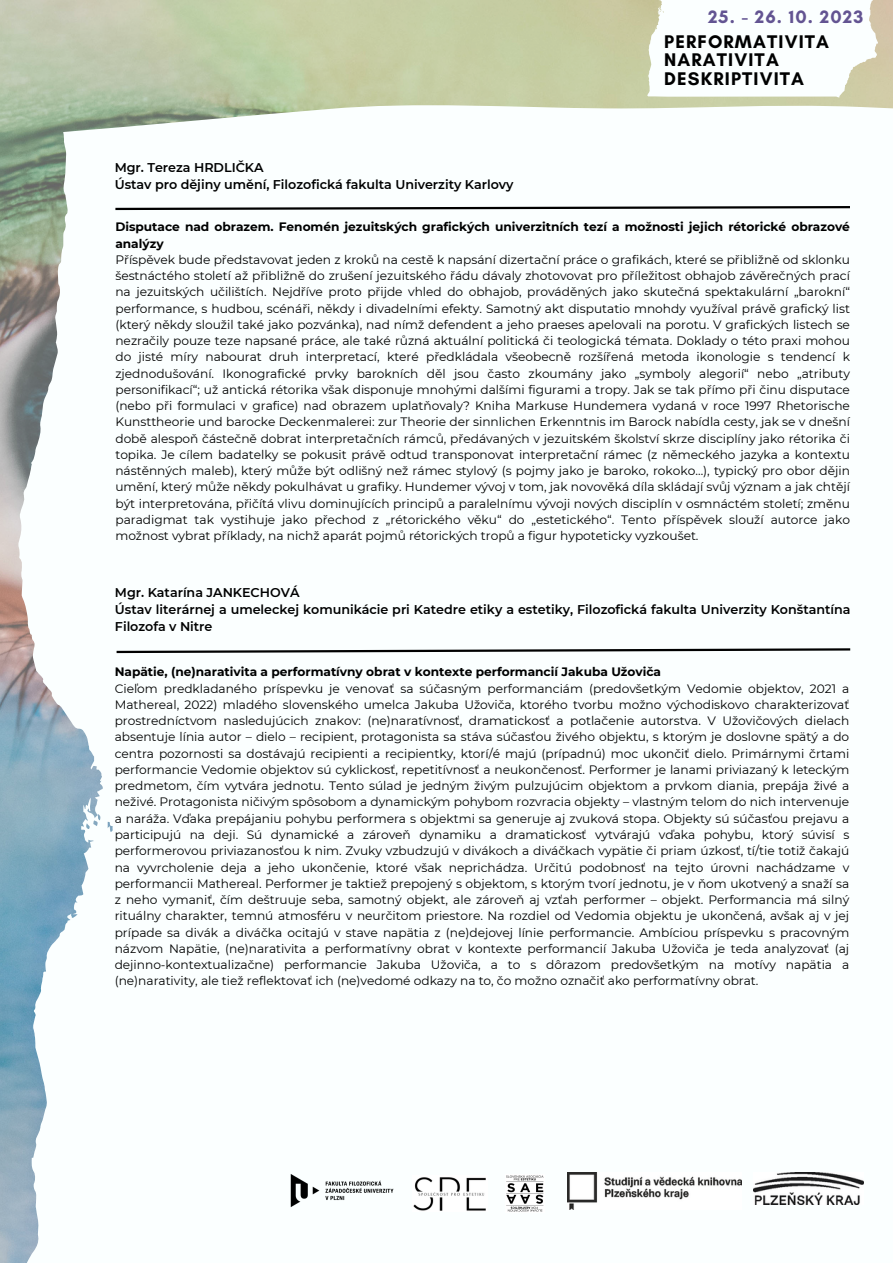
<style>
.page{position:relative;width:893px;height:1264px;background:#fff}
.page>*{position:absolute;margin:0;border:0;box-sizing:border-box;transform-origin:0 0}
.t1{font:700 18.6px/18.6px "Glacial Indifference";letter-spacing:.06em;color:#000}
.t2{font:700 18.3px "Glacial Indifference";letter-spacing:.06em;color:#635492}
.t3{font:600 12.75px/17px "Montserrat";color:#000}
.t4{font:12.15px/16.2px "Montserrat";color:#000;text-align:justify}
.t5{font:700 12.15px/16.2px "Montserrat";color:#000}
</style>
<div class="page">
<img style="left:0;top:0;width:892px;height:1262px">
<svg style="left:839px;top:0;width:39px;height:98px"></svg>
<svg style="left:114px;top:647px;width:738px;height:7px"></svg>
<svg style="left:113px;top:205px;width:739px;height:6px"></svg>
<img style="left:272px;top:1154px;width:140px;height:72px">
<img style="left:506px;top:1174px;width:38px;height:38px">
<img style="left:412px;top:1175px;width:75px;height:36px">
<img style="left:568px;top:1172px;width:173px;height:37px">
<img style="left:753px;top:1172px;width:110px;height:32px">
<p class="t2" style="left:708px;top:6px;width:157px">25. - 26. 10. 2023</p>
<p class="t3" style="left:115px;top:158px;width:150px">Mgr. Tereza HRDLIČKA</p>
<p class="t3" style="left:115px;top:175px;width:400px">Ústav pro dějiny umění, Filozofická fakulta Univerzity Karlovy</p>
<p class="t1" style="left:664px;top:32px;width:166px">PERFORMATIVITA</p>
<p class="t1" style="left:664px;top:50px;width:141px">NARATIVITA<br>DESKRIPTIVITA</p>
<p class="t5" style="left:115px;top:219px;width:736px">Disputace nad obrazem. Fenomén jezuitských grafických univerzitních tezí a možnosti jejich rétorické obrazové analýzy</p>
<p class="t4" style="left:115px;top:251px;width:736px">Příspěvek bude představovat jeden z kroků na cestě k napsání dizertační práce o grafikách, které se přibližně od sklonku šestnáctého století až přibližně do zrušení jezuitského řádu dávaly zhotovovat pro příležitost obhajob závěrečných prací na jezuitských učilištích. Nejdříve proto přijde vhled do obhajob, prováděných jako skutečná spektakulární „barokní“ performance, s hudbou, scénáři, někdy i divadelními efekty. Samotný akt disputatio mnohdy využíval právě grafický list (který někdy sloužil také jako pozvánka), nad nímž defendent a jeho praeses apelovali na porotu. V grafických listech se nezračily pouze teze napsané práce, ale také různá aktuální politická či teologická témata. Doklady o této praxi mohou do jisté míry nabourat druh interpretací, které předkládala všeobecně rozšířená metoda ikonologie s tendencí k zjednodušování. Ikonografické prvky barokních děl jsou často zkoumány jako „symboly alegorií“ nebo „atributy personifikací“; už antická rétorika však disponuje mnohými dalšími figurami a tropy. Jak se tak přímo při činu disputace (nebo při formulaci v grafice) nad obrazem uplatňovaly? Kniha Markuse Hundemera vydaná v roce 1997 Rhetorische Kunsttheorie und barocke Deckenmalerei: zur Theorie der sinnlichen Erkenntnis im Barock nabídla cesty, jak se v dnešní době alespoň částečně dobrat interpretačních rámců, předávaných v jezuitském školství skrze disciplíny jako rétorika či topika. Je cílem badatelky se pokusit právě odtud transponovat interpretační rámec (z německého jazyka a kontextu nástěnných maleb), který může být odlišný než rámec stylový (s pojmy jako je baroko, rokoko…), typický pro obor dějin umění, který může někdy pokulhávat u grafiky. Hundemer vývoj v tom, jak novověká díla skládají svůj význam a jak chtějí být interpretována, přičítá vlivu dominujících principů a paralelnímu vývoji nových disciplín v osmnáctém století; změnu paradigmat tak vystihuje jako přechod z „rétorického věku“ do „estetického“. Tento příspěvek slouží autorce jako možnost vybrat příklady, na nichž aparát pojmů rétorických tropů a figur hypoteticky vyzkoušet.</p>
<p class="t3" style="left:115px;top:584px;width:186px">Mgr. Katarína JANKECHOVÁ</p>
<p class="t3" style="left:115px;top:600px;width:737px">Ústav literárnej a umeleckej komunikácie pri Katedre etiky a estetiky, Filozofická fakulta Univerzity Konštantína<br>Filozofa v Nitre</p>
<p class="t5" style="left:115px;top:664px;width:548px">Napätie, (ne)narativita a performatívny obrat v kontexte performancií Jakuba Užoviča</p>
<p class="t4" style="left:115px;top:680px;width:736px">Cieľom predkladaného príspevku je venovať sa súčasným performanciám (predovšetkým Vedomie objektov, 2021 a Mathereal, 2022) mladého slovenského umelca Jakuba Užoviča, ktorého tvorbu možno východiskovo charakterizovať prostredníctvom nasledujúcich znakov: (ne)naratívnosť, dramatickosť a potlačenie autorstva. V Užovičových dielach absentuje línia autor – dielo – recipient, protagonista sa stáva súčasťou živého objektu, s ktorým je doslovne spätý a do centra pozornosti sa dostávajú recipienti a recipientky, ktorí/é majú (prípadnú) moc ukončiť dielo. Primárnymi črtami performancie Vedomie objektov sú cyklickosť, repetitívnosť a neukončenosť. Performer je lanami priviazaný k leteckým predmetom, čím vytvára jednotu. Tento súlad je jedným živým pulzujúcim objektom a prvkom diania, prepája živé a neživé. Protagonista ničivým spôsobom a dynamickým pohybom rozvracia objekty – vlastným telom do nich intervenuje a naráža. Vďaka prepájaniu pohybu performera s objektmi sa generuje aj zvuková stopa. Objekty sú súčasťou prejavu a participujú na deji. Sú dynamické a zároveň dynamiku a dramatickosť vytvárajú vďaka pohybu, ktorý súvisí s performerovou priviazanosťou k nim. Zvuky vzbudzujú v divákoch a diváčkach vypätie či priam úzkosť, tí/tie totiž čakajú na vyvrcholenie deja a jeho ukončenie, ktoré však neprichádza. Určitú podobnosť na tejto úrovni nachádzame v performancii Mathereal. Performer je taktiež prepojený s objektom, s ktorým tvorí jednotu, je v ňom ukotvený a snaží sa z neho vymaniť, čím deštruuje seba, samotný objekt, ale zároveň aj vzťah performer – objekt. Performancia má silný rituálny charakter, temnú atmosféru v neurčitom priestore. Na rozdiel od Vedomia objektu je ukončená, avšak aj v jej prípade sa divák a diváčka ocitajú v stave napätia z (ne)dejovej línie performancie. Ambíciou príspevku s pracovným názvom Napätie, (ne)narativita a performatívny obrat v kontexte performancií Jakuba Užoviča je teda analyzovať (aj dejinno-kontextualizačne) performancie Jakuba Užoviča, a to s dôrazom predovšetkým na motívy napätia a (ne)narativity, ale tiež reflektovať ich (ne)vedomé odkazy na to, čo možno označiť ako performatívny obrat.</p>
</div>
